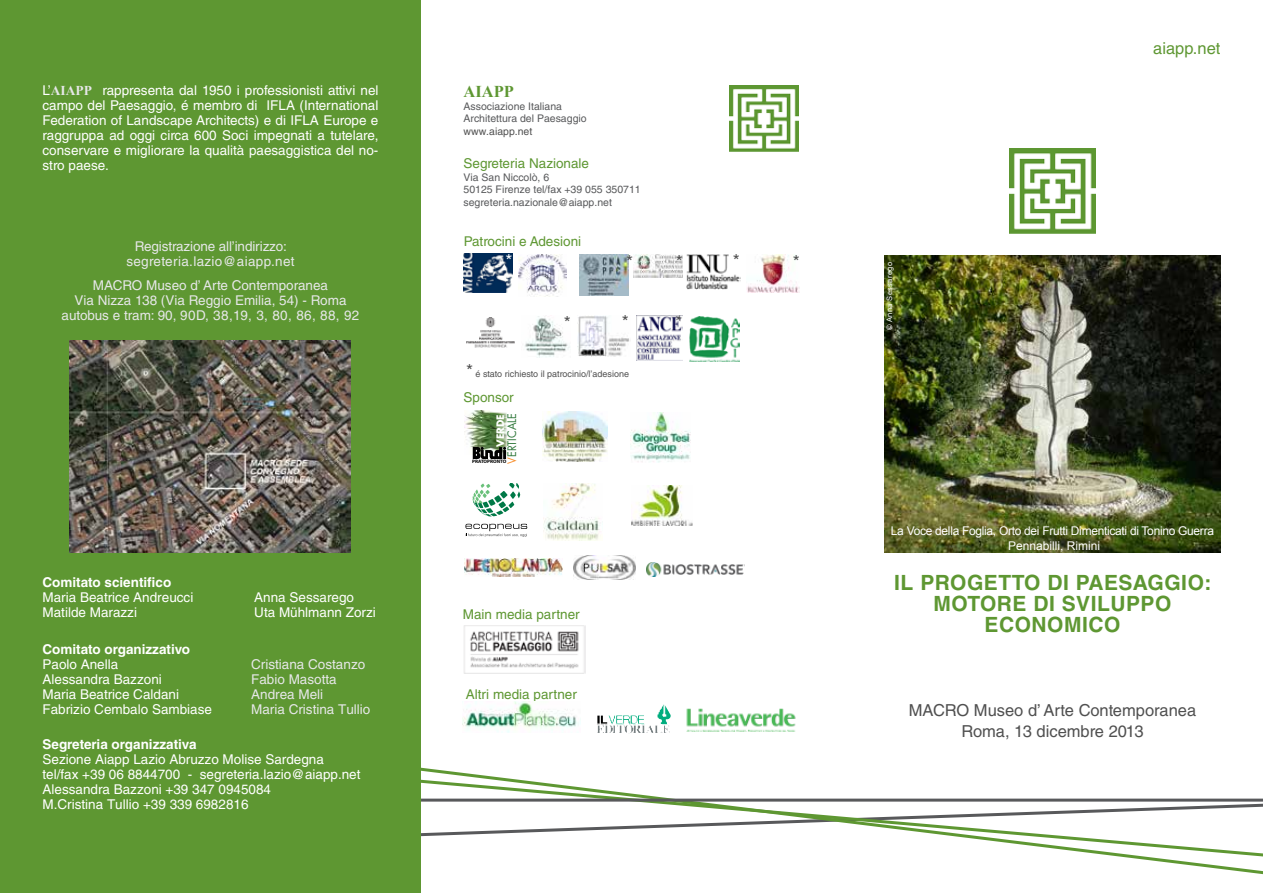
<style>
.page{position:relative;width:1263px;height:893px;background:#fff}
.page>*{position:absolute;margin:0;border:0;box-sizing:border-box;transform-origin:0 0}
.t1{font:700 21px/21px "Helvetica LT Std";letter-spacing:.025em;color:#5e9732;text-align:center}
.t2{font:18px "Helvetica LT Std";color:#505050}
.t3{font:18px "Helvetica LT Std";color:#fff}
.t4{font:18px "Minion Pro";color:#505050}
.t5{font:16.5px/21px "Helvetica LT Std";color:#505050;text-align:center}
.t6{font:16.5px "Helvetica LT Std";color:#5e9732}
.t7{font:700 16.5px "Times New Roman";color:#5e9732}
.t8{font:13.5px/15px "Helvetica LT Std";color:#fff}
.t9{font:13.5px/15px "Helvetica LT Std";color:#e6e7e8;text-align:center}
.t10{font:13.5px "Helvetica LT Std";color:#5e9732}
.t11{font:700 13.5px "Helvetica LT Std";color:#fff}
.t12{font:12px/14.4px "Arial";letter-spacing:-.025em;color:#fff;text-align:center}
.t13{font:11.4px "Futura";color:#30783b;scale:.93 1}
.t14{font:10.5px/12.6px "Helvetica LT Std";color:#58595b}
.t15{font:10.5px "Helvetica LT Std";color:#505050}
.t16{font:700 10.05px "Futura";color:#fff}
.t17{font:9px "Helvetica LT Std";color:#505050}
.t18{font:7.5px "Arial";letter-spacing:.05em;color:#fff}
.t19{font:700 4.95px "Myriad";color:#000}
.s1{font-family:"Times New Roman";font-weight:700;color:#e6e7e8}
.s2{font-size:18px}
.s3{color:#f78e2c}
</style>
<div class="page">
<img style="left:1010px;top:149px;width:85px;height:85px">
<svg style="left:421px;top:767px;width:842px;height:108px"></svg>
<hr style="left:235px;top:799px;width:1028px;height:3px;background:#58595b">
<div style="left:0;top:0;width:421px;height:893px;background:#5e9732"></div>
<img style="left:730px;top:85px;width:68px;height:67px">
<img style="left:70px;top:340px;width:280px;height:213px">
<img style="left:884px;top:255px;width:336px;height:298px">
<img style="left:465px;top:410px;width:43px;height:50px">
<svg style="left:473px;top:447px;width:33px;height:12px"></svg>
<img style="left:542px;top:412px;width:66px;height:50px">
<img style="left:630px;top:413px;width:61px;height:49px">
<svg style="left:472px;top:483px;width:48px;height:33px"></svg>
<svg style="left:465px;top:524px;width:63px;height:13px"></svg>
<img style="left:632px;top:485px;width:60px;height:41px">
<img style="left:543px;top:484px;width:58px;height:57px">
<img style="left:465px;top:558px;width:97px;height:19px">
<img style="left:647px;top:563px;width:97px;height:13px">
<img style="left:573px;top:556px;width:62px;height:24px">
<svg style="left:657px;top:705px;width:8px;height:12px"></svg>
<img style="left:686px;top:708px;width:110px;height:23px">
<img style="left:464px;top:254px;width:49px;height:39px">
<img style="left:519px;top:255px;width:47px;height:41px">
<img style="left:579px;top:255px;width:49px;height:41px">
<img style="left:687px;top:255px;width:53px;height:35px">
<img style="left:746px;top:255px;width:53px;height:38px">
<img style="left:633px;top:255px;width:49px;height:22px">
<img style="left:463px;top:702px;width:118px;height:31px">
<img style="left:464px;top:625px;width:122px;height:49px">
<img style="left:466px;top:318px;width:49px;height:30px">
<img style="left:525px;top:316px;width:45px;height:41px">
<img style="left:577px;top:316px;width:52px;height:40px">
<img style="left:637px;top:316px;width:46px;height:44px">
<img style="left:690px;top:317px;width:50px;height:44px">
<p class="t8" style="left:43px;top:82px;width:337px;text-align:justify">L’<span class="s1">AIAPP</span> rappresenta dal 1950 i professionisti attivi nel campo del Paesaggio, é membro di IFLA (International Federation of Landscape Architects) e di IFLA Europe e raggruppa ad oggi circa 600 Soci impegnati a tutelare, conservare e migliorare la qualità paesaggistica del no&shy;stro paese.</p>
<p class="t9" style="left:126px;top:239px;width:170px">Registrazione all’indirizzo: segreteria.lazio@aiapp.net</p>
<p class="t9" style="left:62px;top:278px;width:299px">MACRO Museo d’ Arte Contemporanea<br>Via Nizza 138 (Via Reggio Emilia, 54) - Roma autobus e tram: 90, 90D, 38,19, 3, 80, 86, 88, 92</p>
<p class="t11" style="left:43px;top:574px;width:130px">Comitato scientifico</p>
<p class="t8" style="left:43px;top:590px;width:152px">Maria Beatrice Andreucci<br>Matilde Marazzi</p>
<p class="t8" style="left:254px;top:590px;width:123px">Anna Sessarego<br>Uta Mühlmann Zorzi</p>
<p class="t11" style="left:43px;top:641px;width:149px">Comitato organizzativo</p>
<p class="t8" style="left:43px;top:657px;width:171px">Paolo Anella<br>Alessandra Bazzoni<br>Maria Beatrice Caldani<br>Fabrizio Cembalo Sambiase</p>
<p class="t9" style="left:251px;top:657px;width:121px;text-align:left">Cristiana Costanzo<br>Fabio Masotta<br>Andrea Meli<br>Maria Cristina Tullio</p>
<p class="t11" style="left:43px;top:736px;width:156px">Segreteria organizzativa</p>
<p class="t8" style="left:43px;top:751px;width:320px">Sezione Aiapp Lazio Abruzzo Molise Sardegna tel/fax +39 06 8844700 - segreteria.lazio@aiapp.net Alessandra Bazzoni +39 347 0945084<br>M.Cristina Tullio +39 339 6982816</p>
<p class="t7" style="left:463px;top:80px;width:52px">AIAPP</p>
<p class="t14" style="left:463px;top:100px;width:125px">Associazione Italiana<br>Architettura del Paesaggio</p>
<p class="t15" style="left:463px;top:125px;width:70px">www.aiapp.net</p>
<p class="t10" style="left:463px;top:155px;width:127px">Segreteria Nazionale</p>
<p class="t14" style="left:463px;top:171px;width:179px">Via San Niccolò, 6<br>50125 Firenze tel/fax +39 055 350711 segreteria.nazionale@aiapp.net</p>
<p class="t10" style="left:464px;top:233px;width:119px">Patrocini e Adesioni</p>
<h2 class="t3" style="left:505px;top:250px;width:9px">*</h2>
<h2 class="t2" style="left:626px;top:251px;width:58px">* *</h2>
<h2 class="t2" style="left:733px;top:250px;width:9px">*</h2>
<h2 class="t2" style="left:793px;top:251px;width:9px">*</h2>
<h2 class="t2" style="left:564px;top:312px;width:9px">*</h2>
<h2 class="t2" style="left:622px;top:311px;width:9px">*</h2>
<h2 class="t4" style="left:675px;top:309px;width:9px">*</h2>
<p class="t17" style="left:466px;top:368px;width:165px"><span class="s2">*</span> é stato richiesto il patrocinio/l’adesione</p>
<p class="t10" style="left:463px;top:389px;width:52px">Sponsor</p>
<p class="t13" style="left:504px;top:464px;width:56px;rotate:-90deg"><span class="s3">V</span>ERTICALE</p>
<p class="t16" style="left:493px;top:447px;width:34px;rotate:-90deg">VERDE</p>
<p class="t19" style="left:472px;top:459px;width:36px">PRATOPRONTO</p>
<p class="t10" style="left:463px;top:606px;width:118px">Main media partner</p>
<p class="t10" style="left:466px;top:686px;width:113px">Altri media partner</p>
<p class="t18" style="left:884px;top:330px;width:70px;rotate:-90deg">© Anna Sessarego</p>
<p class="t6" style="left:1153px;top:39px;width:69px">aiapp.net</p>
<p class="t12" style="left:891px;top:524px;width:325px">La Voce della Foglia, Orto dei Frutti Dimenticati di Tonino Guerra<br>Pennabilli, Rimini</p>
<h1 class="t1" style="left:894px;top:571px;width:319px">IL PROGETTO DI PAESAGGIO:<br>MOTORE DI SVILUPPO<br>ECONOMICO</h1>
<p class="t5" style="left:909px;top:699px;width:289px">MACRO Museo d’ Arte Contemporanea<br>Roma, 13 dicembre 2013</p>
</div>
